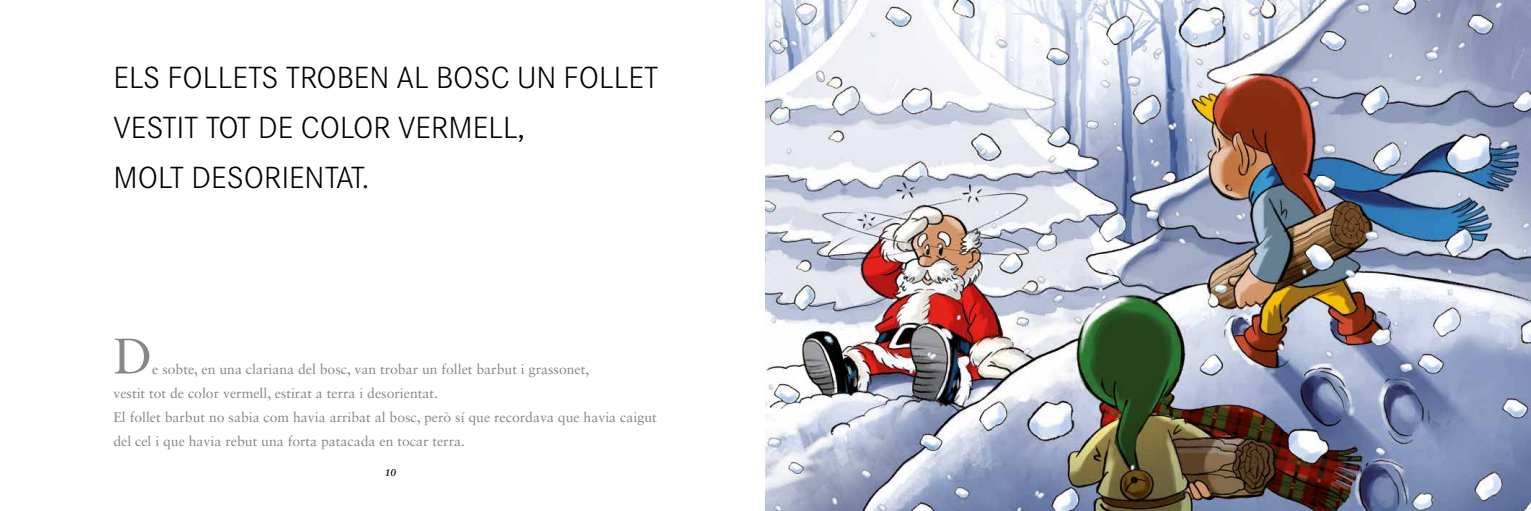
<style>
.page{position:relative;width:1531px;height:511px;background:#fff}
.page>*{position:absolute;margin:0;border:0;box-sizing:border-box;transform-origin:0 0}
.t1{font:50px "Sabon LT Std";color:#878786}
.t2{font:300 30px/50px "Corporate S";color:#000}
.t3{font:14px/24px "Sabon LT Std";color:#878786}
.t4{font:italic 700 10px "Sabon LT Std";color:#000}
</style>
<div class="page">
<img style="left:765px;top:0;width:766px;height:510px">
<h2 class="t2" style="left:114px;top:52px;width:546px">ELS FOLLETS TROBEN AL BOSC UN FOLLET<br>VESTIT TOT DE COLOR VERMELL,<br>MOLT DESORIENTAT.</h2>
<h1 class="t1" style="left:113px;top:326px;width:40px">D</h1>
<p class="t3" style="left:113px;top:356px;width:545px;text-indent:39px">e sobte, en una clariana del bosc, van trobar un follet barbut i grassonet,<br>vestit tot de color vermell, estirat a terra i desorientat.<br>El follet barbut no sabia com havia arribat al bosc, però sí que recordava que havia caigut del cel i que havia rebut una forta patacada en tocar terra.</p>
<p class="t4" style="left:385px;top:466px;width:13px">10</p>
</div>
